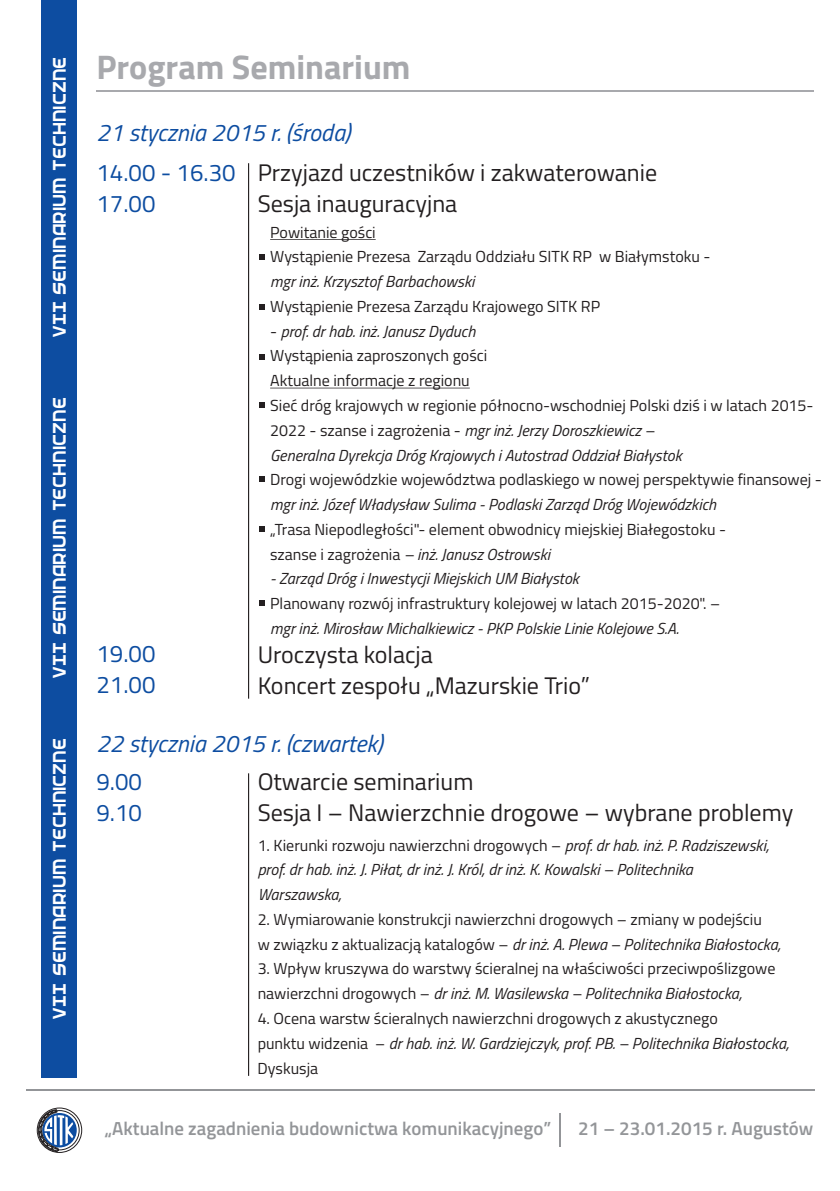
<style>
.page{position:relative;width:840px;height:1191px;background:#fff}
.page>*{position:absolute;margin:0;border:0;box-sizing:border-box;transform-origin:0 0}
.t1{font:700 34px "Titillium";color:#a8a9ad}
.t2{font:24px/31px "Titillium";color:#231f20}
.t3{font:italic 24px "Titillium";color:#0d4da1}
.t4{font:24px/31px "Titillium";color:#0d4da1}
.t5{font:21.4px "Federal Service Condensed";color:#fff}
.t6{font:600 18.8px "Titillium";color:#939598}
.t7{font:16px/24.8px "Titillium";color:#231f20}
.t8{font:italic 16px/24.8px "Titillium";color:#231f20}
.s1{font-style:italic}
.s2{font-style:normal}
</style>
<div class="page">
<svg style="left:36px;top:1107px;width:44px;height:46px"></svg>
<hr style="left:559px;top:1113px;width:1px;height:34px;background:#939598">
<hr style="left:26px;top:1089px;width:787px;height:1px;background:#939598">
<div style="left:42px;top:0;width:35px;height:1078px;background:#0d4da1"></div>
<hr style="left:96px;top:90px;width:717px;height:1px;background:#a8a9ad">
<hr style="left:248px;top:773px;width:1px;height:302px;background:#231f20">
<hr style="left:248px;top:163px;width:1px;height:535px;background:#231f20">
<hr style="left:270px;top:239px;width:105px;height:1px;background:#231f20">
<hr style="left:270px;top:388px;width:199px;height:1px;background:#231f20">
<svg style="left:259px;top:254px;width:5px;height:6px"></svg>
<svg style="left:259px;top:304px;width:5px;height:6px"></svg>
<svg style="left:259px;top:354px;width:5px;height:5px"></svg>
<svg style="left:259px;top:402px;width:5px;height:5px"></svg>
<svg style="left:259px;top:476px;width:5px;height:6px"></svg>
<svg style="left:259px;top:526px;width:5px;height:6px"></svg>
<svg style="left:259px;top:600px;width:5px;height:5px"></svg>
<h3 class="t5" style="left:50px;top:338px;width:283px;rotate:-90deg">VII Seminarium techniczne</h3>
<h1 class="t1" style="left:96px;top:53px;width:315px">Program Seminarium</h1>
<h2 class="t3" style="left:96px;top:123px;width:255px">21 stycznia 2015 r. (środa)</h2>
<h2 class="t2" style="left:257px;top:159px;width:401px">Przyjazd uczestników i zakwaterowanie<br>Sesja inauguracyjna</h2>
<h2 class="t4" style="left:96px;top:159px;width:140px">14.00 - 16.30<br>17.00</h2>
<p class="t7" style="left:270px;top:221px;width:441px">Powitanie gości<br>Wystąpienie Prezesa Zarządu Oddziału SITK RP w Białymstoku -</p>
<p class="t8" style="left:270px;top:271px;width:206px">mgr inż. Krzysztof Barbachowski</p>
<p class="t7" style="left:270px;top:295px;width:331px">Wystąpienie Prezesa Zarządu Krajowego SITK RP</p>
<p class="t7" style="left:270px;top:320px;width:544px">- <span class="s1">prof. dr hab. inż. Janusz Dyduch<br></span>Wystąpienia zaproszonych gości<br>Aktualne informacje z regionu<br>Sieć dróg krajowych w regionie północno-wschodniej Polski dziś i w latach 2015- 2022 - szanse i zagrożenia - <span class="s1">mgr inż. Jerzy Doroszkiewicz –<br>Generalna Dyrekcja Dróg Krajowych i Autostrad Oddział Białystok</span></p>
<p class="t7" style="left:270px;top:469px;width:553px">Drogi wojewódzkie województwa podlaskiego w nowej perspektywie finansowej -</p>
<p class="t8" style="left:270px;top:493px;width:447px">mgr inż. Józef Władysław Sulima - Podlaski Zarząd Dróg Wojewódzkich</p>
<p class="t7" style="left:270px;top:518px;width:457px">„Trasa Niepodległości"- element obwodnicy miejskiej Białegostoku - szanse i zagrożenia <span class="s1">– inż. Janusz Ostrowski</span></p>
<p class="t8" style="left:270px;top:568px;width:310px">- Zarząd Dróg i Inwestycji Miejskich UM Białystok</p>
<p class="t7" style="left:270px;top:592px;width:451px">Planowany rozwój infrastruktury kolejowej w latach 2015-2020". –</p>
<p class="t8" style="left:270px;top:617px;width:410px">mgr inż. Mirosław Michalkiewicz - PKP Polskie Linie Kolejowe S.A.</p>
<h3 class="t5" style="left:50px;top:679px;width:283px;rotate:-90deg">VII Seminarium techniczne</h3>
<h2 class="t2" style="left:257px;top:642px;width:333px">Uroczysta kolacja<br>Koncert zespołu „Mazurskie Trio”</h2>
<h2 class="t4" style="left:96px;top:641px;width:60px">19.00<br>21.00</h2>
<h3 class="t5" style="left:50px;top:1019px;width:283px;rotate:-90deg">VII Seminarium techniczne</h3>
<h2 class="t3" style="left:96px;top:733px;width:287px">22 stycznia 2015 r. (czwartek)</h2>
<h2 class="t4" style="left:96px;top:768px;width:47px">9.00<br>9.10</h2>
<h2 class="t2" style="left:257px;top:768px;width:537px">Otwarcie seminarium<br>Sesja I – Nawierzchnie drogowe – wybrane problemy</h2>
<p class="t8" style="left:257px;top:834px;width:512px"><span class="s2">1. Kierunki rozwoju nawierzchni drogowych –</span> prof. dr hab. inż. P. Radziszewski, prof. dr hab. inż. J. Piłat, dr inż. J. Król, dr inż. K. Kowalski – Politechnika<br>Warszawska,</p>
<p class="t7" style="left:257px;top:908px;width:524px">2. Wymiarowanie konstrukcji nawierzchni drogowych – zmiany w podejściu<br>w związku z aktualizacją katalogów – <span class="s1">dr inż. A. Plewa – Politechnika Białostocka,</span></p>
<p class="t7" style="left:257px;top:958px;width:519px">3. Wpływ kruszywa do warstwy ścieralnej na właściwości przeciwpoślizgowe nawierzchni drogowych – <span class="s1">dr inż. M. Wasilewska – Politechnika Białostocka,</span></p>
<p class="t7" style="left:257px;top:1007px;width:532px">4. Ocena warstw ścieralnych nawierzchni drogowych z akustycznego<br>punktu widzenia – <span class="s1">dr hab. inż. W. Gardziejczyk, prof. PB. – Politechnika Białostocka,<br></span>Dyskusja</p>
<p class="t6" style="left:105px;top:1120px;width:447px">„Aktualne zagadnienia budownictwa komunikacyjnego”</p>
<p class="t6" style="left:577px;top:1121px;width:236px">21 – 23.01.2015 r. Augustów</p>
</div>
